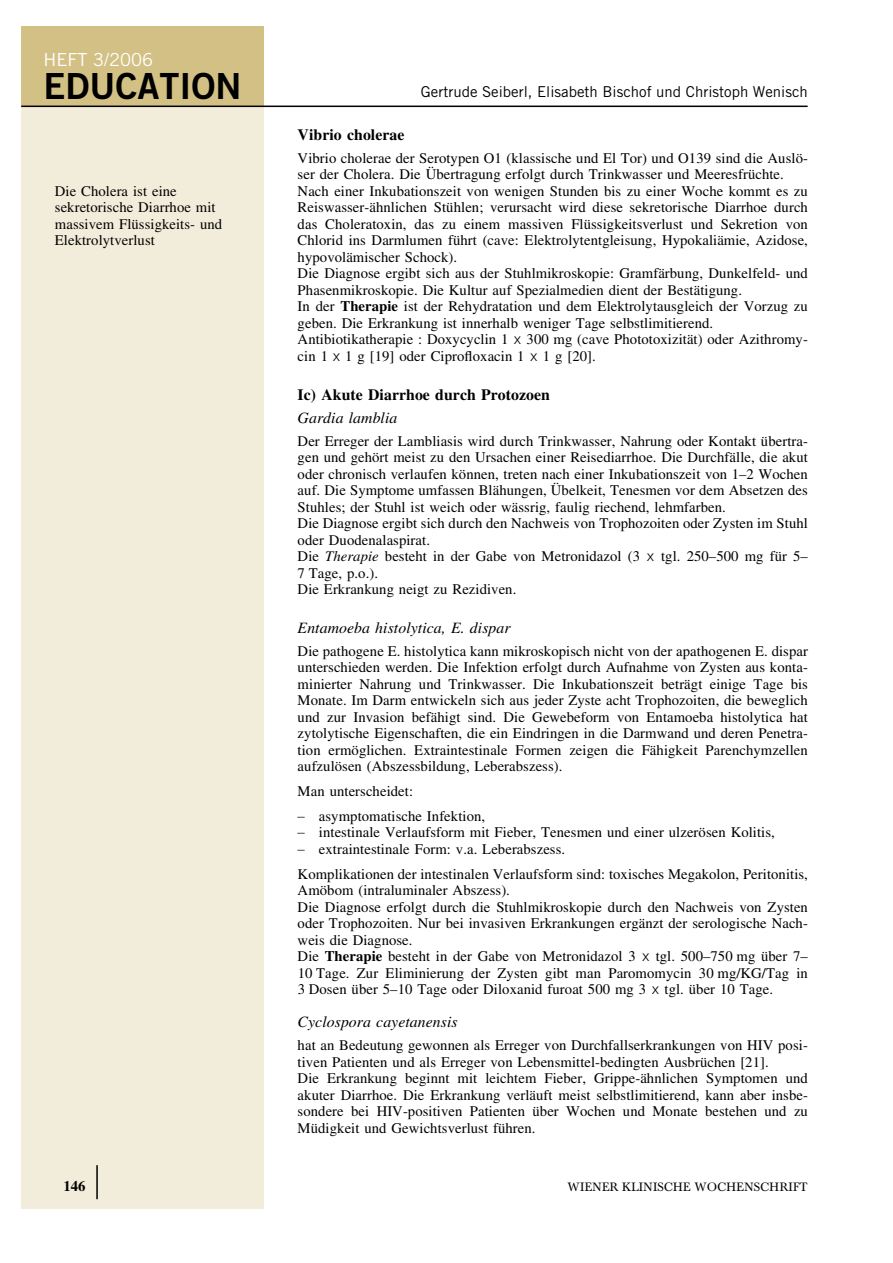
<style>
.page{position:relative;width:893px;height:1263px;background:#fff}
.page>*{position:absolute;margin:0;border:0;box-sizing:border-box;transform-origin:0 0}
.t1{font:36px "Trade Gothic Bold Two";color:#000}
.t2{font:18px "Trade Gothic";color:#fff}
.t3{font:italic 15.75px "Times";letter-spacing:.005em;color:#000}
.t4{font:700 15.75px "Times";letter-spacing:.005em;color:#000}
.t5{font:15px "Trade Gothic";color:#000}
.t6{font:14.7px/16.5px "Times";letter-spacing:.005em;color:#000}
.t7{font:700 14.7px "Times";color:#000}
.t8{font:12px "Bas Reg";color:#000}
.s1{font-weight:700}
.s2{font-family:"Helvetica";font-weight:300}
.s3{font-style:italic}
</style>
<div class="page">
<div style="left:21px;top:99px;width:243px;height:1109px;background:#f2ecda"></div>
<div style="left:21px;top:26px;width:243px;height:81px;background:#d3c084"></div>
<hr style="left:21px;top:106px;width:787px;height:1px;background:#000">
<hr style="left:96px;top:1165px;width:2px;height:34px;background:#000">
<p class="t2" style="left:44px;top:48px;width:111px">HEFT 3/2006</p>
<h1 class="t1" style="left:44px;top:63px;width:199px">EDUCATION</h1>
<p class="t6" style="left:55px;top:183px;width:169px">Die Cholera ist eine sekretorische Diarrhoe mit massivem Flüssigkeits- und<br>Elektrolytverlust</p>
<p class="t5" style="left:421px;top:83px;width:389px">Gertrude Seiberl, Elisabeth Bischof und Christoph Wenisch</p>
<p class="t4" style="left:298px;top:125px;width:108px">Vibrio cholerae</p>
<p class="t6" style="left:298px;top:150px;width:512px">Vibrio cholerae der Serotypen O1 (klassische und El Tor) und O139 sind die Auslö&shy;ser der Cholera. Die Übertragung erfolgt durch Trinkwasser und Meeresfrüchte.<br>Nach einer Inkubationszeit von wenigen Stunden bis zu einer Woche kommt es zu Reiswasser-ähnlichen Stühlen; verursacht wird diese sekretorische Diarrhoe durch das Choleratoxin, das zu einem massiven Flüssigkeitsverlust und Sekretion von Chlorid ins Darmlumen führt (cave: Elektrolytentgleisung, Hypokaliämie, Azidose, hypovolämischer Schock).<br>Die Diagnose ergibt sich aus der Stuhlmikroskopie: Gramfärbung, Dunkelfeld- und Phasenmikroskopie. Die Kultur auf Spezialmedien dient der Bestätigung.<br>In der <span class="s1">Therapie</span> ist der Rehydratation und dem Elektrolytausgleich der Vorzug zu geben. Die Erkrankung ist innerhalb weniger Tage selbstlimitierend.<br>Antibiotikatherapie : Doxycyclin 1 <span class="s2">x</span> 300 mg (cave Phototoxizität) oder Azithromy&shy;cin 1 <span class="s2">x</span> 1 g [19] oder Ciprofloxacin 1 <span class="s2">x</span> 1 g [20].</p>
<p class="t4" style="left:298px;top:385px;width:254px">Ic) Akute Diarrhoe durch Protozoen</p>
<p class="t3" style="left:298px;top:409px;width:101px">Gardia lamblia</p>
<p class="t6" style="left:298px;top:432px;width:512px">Der Erreger der Lambliasis wird durch Trinkwasser, Nahrung oder Kontakt übertra&shy;gen und gehört meist zu den Ursachen einer Reisediarrhoe. Die Durchfälle, die akut oder chronisch verlaufen können, treten nach einer Inkubationszeit von 1–2 Wochen auf. Die Symptome umfassen Blähungen, Übelkeit, Tenesmen vor dem Absetzen des Stuhles; der Stuhl ist weich oder wässrig, faulig riechend, lehmfarben.<br>Die Diagnose ergibt sich durch den Nachweis von Trophozoiten oder Zysten im Stuhl oder Duodenalaspirat.<br>Die <span class="s3">Therapie</span> besteht in der Gabe von Metronidazol (3 <span class="s2">x</span> tgl. 250–500 mg für 5– 7 Tage, p.o.).<br>Die Erkrankung neigt zu Rezidiven.</p>
<p class="t3" style="left:298px;top:619px;width:214px">Entamoeba histolytica, E. dispar</p>
<p class="t6" style="left:298px;top:643px;width:512px;text-align:justify">Die pathogene E. histolytica kann mikroskopisch nicht von der apathogenen E. dispar unterschieden werden. Die Infektion erfolgt durch Aufnahme von Zysten aus konta&shy;minierter Nahrung und Trinkwasser. Die Inkubationszeit beträgt einige Tage bis Monate. Im Darm entwickeln sich aus jeder Zyste acht Trophozoiten, die beweglich und zur Invasion befähigt sind. Die Gewebeform von Entamoeba histolytica hat zytolytische Eigenschaften, die ein Eindringen in die Darmwand und deren Penetra&shy;tion ermöglichen. Extraintestinale Formen zeigen die Fähigkeit Parenchymzellen aufzulösen (Abszessbildung, Leberabszess).</p>
<p class="t6" style="left:298px;top:783px;width:117px">Man unterscheidet:</p>
<p class="t6" style="left:298px;top:808px;width:189px"><span class="s2">–</span> asymptomatische Infektion,</p>
<p class="t6" style="left:298px;top:824px;width:479px"><span class="s2">–</span> intestinale Verlaufsform mit Fieber, Tenesmen und einer ulzerösen Kolitis,</p>
<p class="t6" style="left:298px;top:837px;width:512px;line-height:24.8px"><span class="s2">–</span> extraintestinale Form: v.a. Leberabszess.<br>Komplikationen der intestinalen Verlaufsform sind: toxisches Megakolon, Peritonitis,</p>
<p class="t6" style="left:298px;top:882px;width:512px">Amöbom (intraluminaler Abszess).<br>Die Diagnose erfolgt durch die Stuhlmikroskopie durch den Nachweis von Zysten oder Trophozoiten. Nur bei invasiven Erkrankungen ergänzt der serologische Nach&shy;weis die Diagnose.<br>Die <span class="s1">Therapie</span> besteht in der Gabe von Metronidazol 3 <span class="s2">x</span> tgl. 500–750 mg über 7– 10 Tage. Zur Eliminierung der Zysten gibt man Paromomycin 30 mg/KG/Tag in 3 Dosen über 5–10 Tage oder Diloxanid furoat 500 mg 3 <span class="s2">x</span> tgl. über 10 Tage.</p>
<p class="t3" style="left:298px;top:1013px;width:161px">Cyclospora cayetanensis</p>
<p class="t6" style="left:298px;top:1037px;width:512px">hat an Bedeutung gewonnen als Erreger von Durchfallserkrankungen von HIV posi&shy;tiven Patienten und als Erreger von Lebensmittel-bedingten Ausbrüchen [21].<br>Die Erkrankung beginnt mit leichtem Fieber, Grippe-ähnlichen Symptomen und akuter Diarrhoe. Die Erkrankung verläuft meist selbstlimitierend, kann aber insbe&shy;sondere bei HIV-positiven Patienten über Wochen und Monate bestehen und zu Müdigkeit und Gewichtsverlust führen.</p>
<p class="t7" style="left:64px;top:1177px;width:24px">146</p>
<p class="t8" style="left:568px;top:1180px;width:242px">WIENER KLINISCHE WOCHENSCHRIFT</p>
</div>
